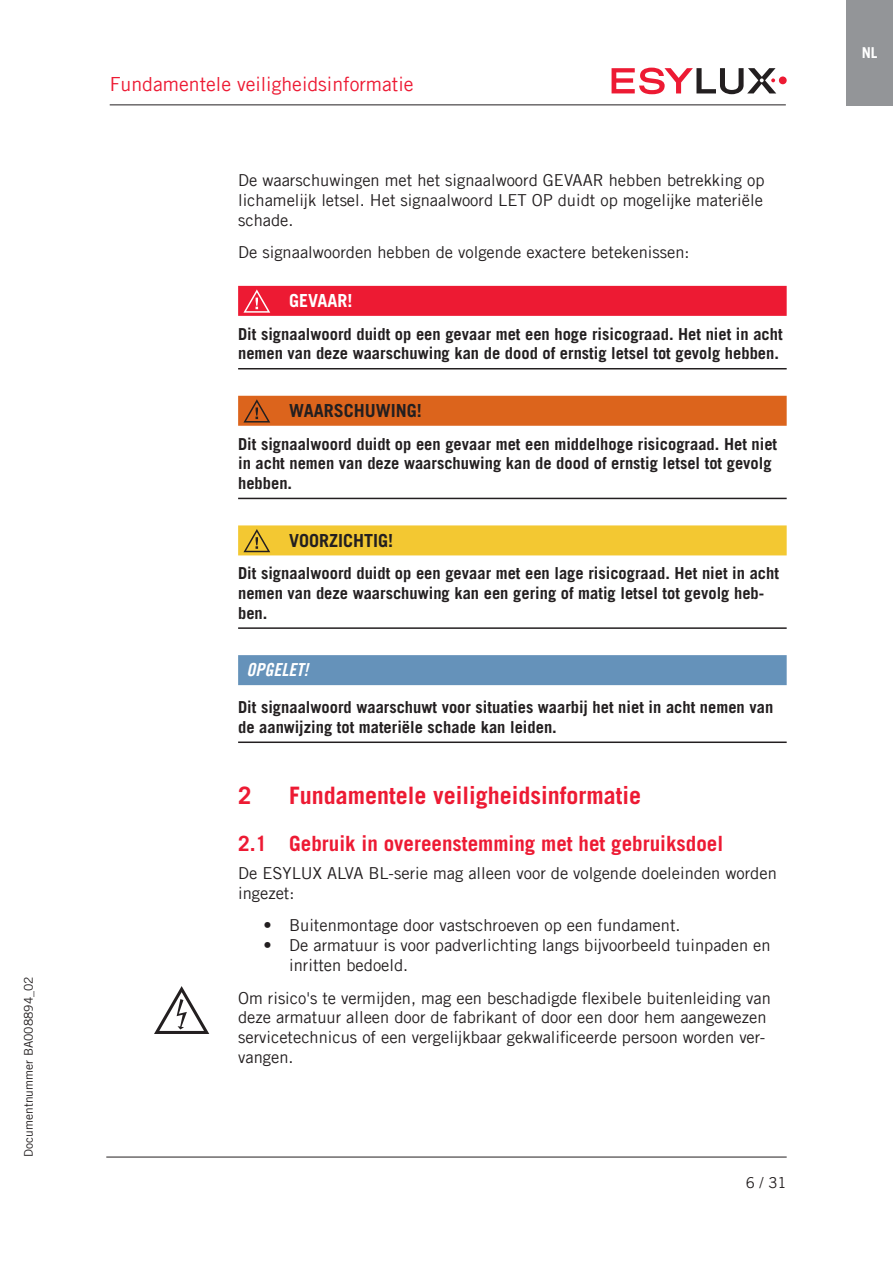
<style>
.page{position:relative;width:893px;height:1263px;background:#fff}
.page>*{position:absolute;margin:0;border:0;box-sizing:border-box;transform-origin:0 0}
.t1{font:700 24px "Trade Gothic LT Com";color:#ed1a33}
.t2{font:700 21px "Trade Gothic LT Com";color:#ed1a33}
.t3{font:19.5px "Trade Gothic LT Com";color:#ed1a33}
.t4{font:700 18px "Trade Gothic LT Com";color:#231f20}
.t5{font:18px "Trade Gothic LT Com Bd Cn 20 Obl";color:#fff}
.t6{font:700 18px "Trade Gothic LT Com";color:#fff}
.t7{font:16.5px/19.8px "Trade Gothic LT Com";color:#231f20}
.t8{font:700 16.5px/19.8px "Trade Gothic LT Com";color:#231f20}
.t9{font:15px "Trade Gothic LT Com";color:#231f20}
.t10{font:700 15px "Trade Gothic LT Com";color:#fff}
.t11{font:12px "Trade Gothic LT Com";color:#231f20}
</style>
<div class="page">
<hr style="left:106px;top:1157px;width:681px;height:1px;background:#231f20">
<div style="left:779px;top:76px;width:8px;height:8px;background:#ed1a33;border-radius:50%"></div>
<svg style="left:612px;top:68px;width:164px;height:26px"></svg>
<hr style="left:110px;top:104px;width:676px;height:1px;background:#231f20">
<div style="left:846px;top:0;width:47px;height:105px;background:#939598"></div>
<div style="left:238px;top:286px;width:549px;height:30px;background:#ed1a33"></div>
<hr style="left:238px;top:368px;width:549px;height:1px;background:#231f20">
<div style="left:238px;top:396px;width:549px;height:30px;background:#dc641c"></div>
<hr style="left:238px;top:498px;width:549px;height:1px;background:#231f20">
<div style="left:238px;top:525px;width:549px;height:30px;background:#f3c832"></div>
<hr style="left:238px;top:627px;width:549px;height:2px;background:#231f20">
<div style="left:238px;top:655px;width:549px;height:30px;background:#6592ba"></div>
<hr style="left:238px;top:741px;width:549px;height:2px;background:#231f20">
<svg style="left:243px;top:289px;width:27px;height:24px"></svg>
<svg style="left:244px;top:399px;width:26px;height:23px"></svg>
<svg style="left:243px;top:529px;width:27px;height:23px"></svg>
<svg style="left:154px;top:986px;width:55px;height:48px"></svg>
<p class="t11" style="left:21px;top:1157px;width:182px;rotate:-90deg">Documentnummer BA008894_02</p>
<p class="t3" style="left:110px;top:72px;width:305px">Fundamentele veiligheidsinformatie</p>
<p class="t7" style="left:238px;top:170px;width:528px;text-align:justify">De waarschuwingen met het signaalwoord GEVAAR hebben betrekking op lichamelijk letsel. Het signaalwoord LET OP duidt op mogelijke materiële schade.</p>
<p class="t7" style="left:238px;top:242px;width:453px">De signaalwoorden hebben de volgende exactere betekenissen:</p>
<p class="t6" style="left:289px;top:290px;width:65px">GEVAAR!</p>
<p class="t8" style="left:238px;top:324px;width:546px">Dit signaalwoord duidt op een gevaar met een hoge risicograad. Het niet in acht nemen van deze waarschuwing kan de dood of ernstig letsel tot gevolg hebben.</p>
<p class="t4" style="left:289px;top:399px;width:134px">WAARSCHUWING!</p>
<p class="t8" style="left:238px;top:433px;width:541px">Dit signaalwoord duidt op een gevaar met een middelhoge risicograad. Het niet in acht nemen van deze waarschuwing kan de dood of ernstig letsel tot gevolg hebben.</p>
<p class="t4" style="left:289px;top:529px;width:106px">VOORZICHTIG!</p>
<p class="t8" style="left:238px;top:563px;width:542px">Dit signaalwoord duidt op een gevaar met een lage risicograad. Het niet in acht nemen van deze waarschuwing kan een gering of matig letsel tot gevolg heb&shy;ben.</p>
<p class="t5" style="left:247px;top:659px;width:63px">OPGELET!</p>
<p class="t8" style="left:238px;top:697px;width:537px">Dit signaalwoord waarschuwt voor situaties waarbij het niet in acht nemen van de aanwijzing tot materiële schade kan leiden.</p>
<h1 class="t1" style="left:238px;top:781px;width:15px">2</h1>
<h1 class="t1" style="left:289px;top:781px;width:354px">Fundamentele veiligheidsinformatie</h1>
<p class="t2" style="left:238px;top:830px;width:487px">2.1 Gebruik in overeenstemming met het gebruiksdoel</p>
<p class="t7" style="left:238px;top:863px;width:540px">De ESYLUX ALVA BL-serie mag alleen voor de volgende doeleinden worden ingezet:</p>
<p class="t7" style="left:264px;top:915px;width:418px">• Buitenmontage door vastschroeven op een fundament.</p>
<p class="t7" style="left:289px;top:935px;width:483px;text-indent:-26px">• De armatuur is voor padverlichting langs bijvoorbeeld tuinpaden en inritten bedoeld.</p>
<p class="t7" style="left:238px;top:988px;width:534px">Om risico's te vermijden, mag een beschadigde flexibele buitenleiding van deze armatuur alleen door de fabrikant of door een door hem aangewezen servicetechnicus of een vergelijkbaar gekwalificeerde persoon worden ver&shy;vangen.</p>
<p class="t9" style="left:746px;top:1174px;width:42px">6 / 31</p>
<p class="t10" style="left:862px;top:43px;width:17px">NL</p>
</div>
